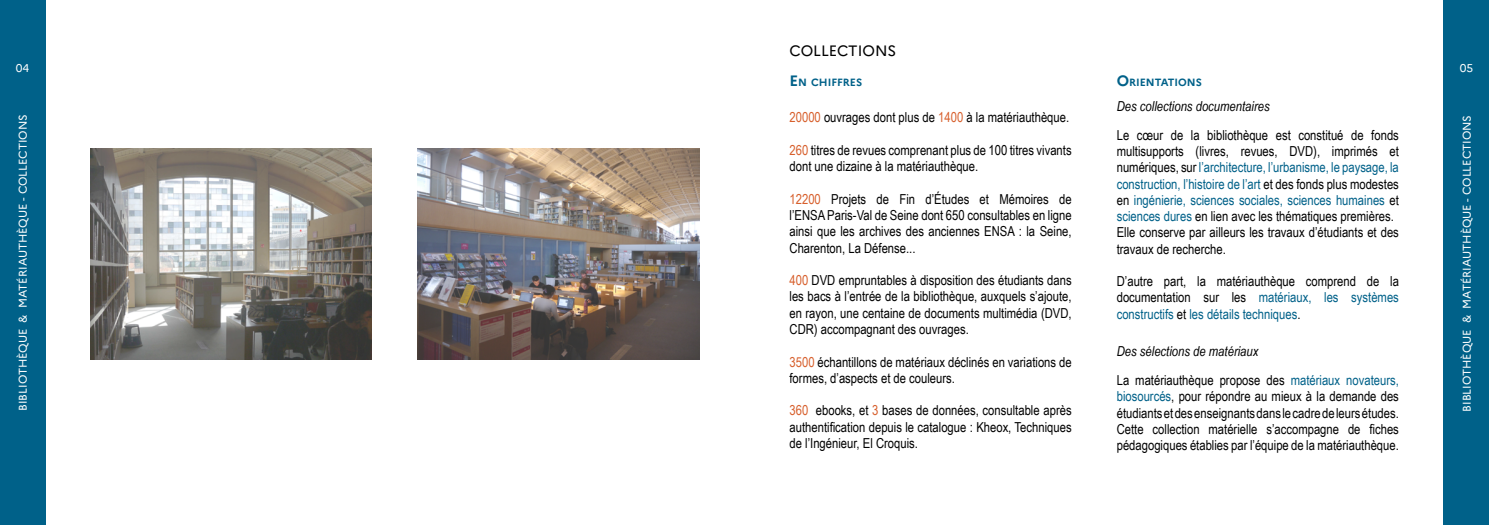
<style>
.page{position:relative;width:1489px;height:525px;background:#fff}
.page>*{position:absolute;margin:0;border:0;box-sizing:border-box;transform-origin:0 0}
.t1{font:15px "Marianne";color:#000}
.t2{font:13.75px/16.2px "Arial Narrow";color:#000;text-align:justify}
.t3{font:italic 13.75px "Arial Narrow";color:#000}
.t4{font:11.25px "Marianne";color:#fff}
.t5{font:700 10.5px "Marianne";color:#006189}
.s1{font-size:15px}
.s2{color:#d75f2c}
.s3{color:#006189}
.s4{font-style:italic}
.s5{font-style:inherit}
</style>
<div class="page">
<div style="left:0;top:0;width:45px;height:524px;background:#006189"></div>
<div style="left:1443px;top:0;width:45px;height:524px;background:#006189"></div>
<img style="left:90px;top:148px;width:281px;height:211px">
<img style="left:417px;top:148px;width:282px;height:211px">
<p class="t1" style="left:789px;top:42px;width:108px">COLLECTIONS</p>
<p class="t4" style="left:16px;top:61px;width:15px">04</p>
<p class="t4" style="left:1459px;top:61px;width:15px">05</p>
<p class="t5" style="left:789px;top:76px;width:74px"><span class="s1">E</span>N CHIFFRES</p>
<p class="t2" style="left:789px;top:109px;width:281px"><span class="s2">20000</span> ouvrages dont plus de <span class="s2">1400</span> à la matériauthèque.</p>
<p class="t2" style="left:789px;top:141px;width:284px"><span class="s2">260</span> titres de revues comprenant plus de 100 titres vivants dont une dizaine à la matériauthèque.</p>
<p class="t2" style="left:789px;top:190px;width:284px"><span class="s2">12200</span> Projets de Fin d’Études et Mémoires de l’ENSA Paris-Val de Seine dont 650 consultables en ligne ainsi que les archives des anciennes ENSA : la Seine, Charenton, La Défense...</p>
<p class="t2" style="left:789px;top:271px;width:284px"><span class="s2">400</span> DVD empruntables à disposition des étudiants dans les bacs à l’entrée de la bibliothèque, auxquels s’ajoute, en rayon, une centaine de documents multimédia (DVD, CDR) accompagnant des ouvrages.</p>
<p class="t2" style="left:789px;top:353px;width:284px"><span class="s2">3500</span> échantillons de matériaux déclinés en variations de formes, d’aspects et de couleurs.</p>
<p class="t2" style="left:789px;top:401px;width:284px"><span class="s2">360</span> ebooks, et <span class="s2">3</span> bases de données, consultable après authentification depuis le catalogue : Kheox, Techniques de l’Ingénieur, El Croquis.</p>
<p class="t5" style="left:1116px;top:76px;width:87px"><span class="s1">O</span>RIE NTATIONS</p>
<p class="t3" style="left:1116px;top:96px;width:154px">Des collections documentaires</p>
<p class="t2" style="left:1116px;top:126px;width:284px;text-align:left">Le cœur de la bibliothèque est constitué de fonds multisupports (livres, revues, DVD), imprimés et numériques, sur <span class="s3">l’architecture, l’urbanisme, le paysage, la construction, l’histoire de l’art</span> et des fonds plus modestes en <span class="s3">ingénierie, sciences sociales, sciences humaines</span> et <span class="s3">sciences dures</span> en lien avec les thématiques premières.<br>Elle conserve par ailleurs les travaux d’étudiants et des travaux de recherche.</p>
<p class="t2" style="left:1116px;top:272px;width:284px">D’autre part, la matériauthèque comprend de la documentation sur les <span class="s3">matériaux, les systèmes constructifs</span> et <span class="s3">les détails techniques</span>.</p>
<p class="t2" style="left:1116px;top:336px;width:284px;line-height:28.8px"><span class="s4">Des sélections de matériaux<br></span>La matériauthèque propose des <span class="s3">matériaux novateurs,</span></p>
<p class="t2" style="left:1116px;top:387px;width:284px"><span class="s3">biosourcés</span>, pour répondre au mieux à la demande des étudiants et des enseignants dans le cadre de leurs études.<br>Cette collection matérielle s’accompagne de fiches pédagogiques établies par l’équipe de la matériauthèque.</p>
<p class="t4" style="left:16px;top:410px;width:298px;rotate:-90deg">BIBLIOTHÈQUE &amp; MATÉRIAUTHÈQUE - <span class="s5">COLLECTIONS</span></p>
<p class="t4" style="left:1459px;top:411px;width:298px;rotate:-90deg">BIBLIOTHÈQUE &amp; MATÉRIAUTHÈQUE - <span class="s5">COLLECTIONS</span></p>
</div>
